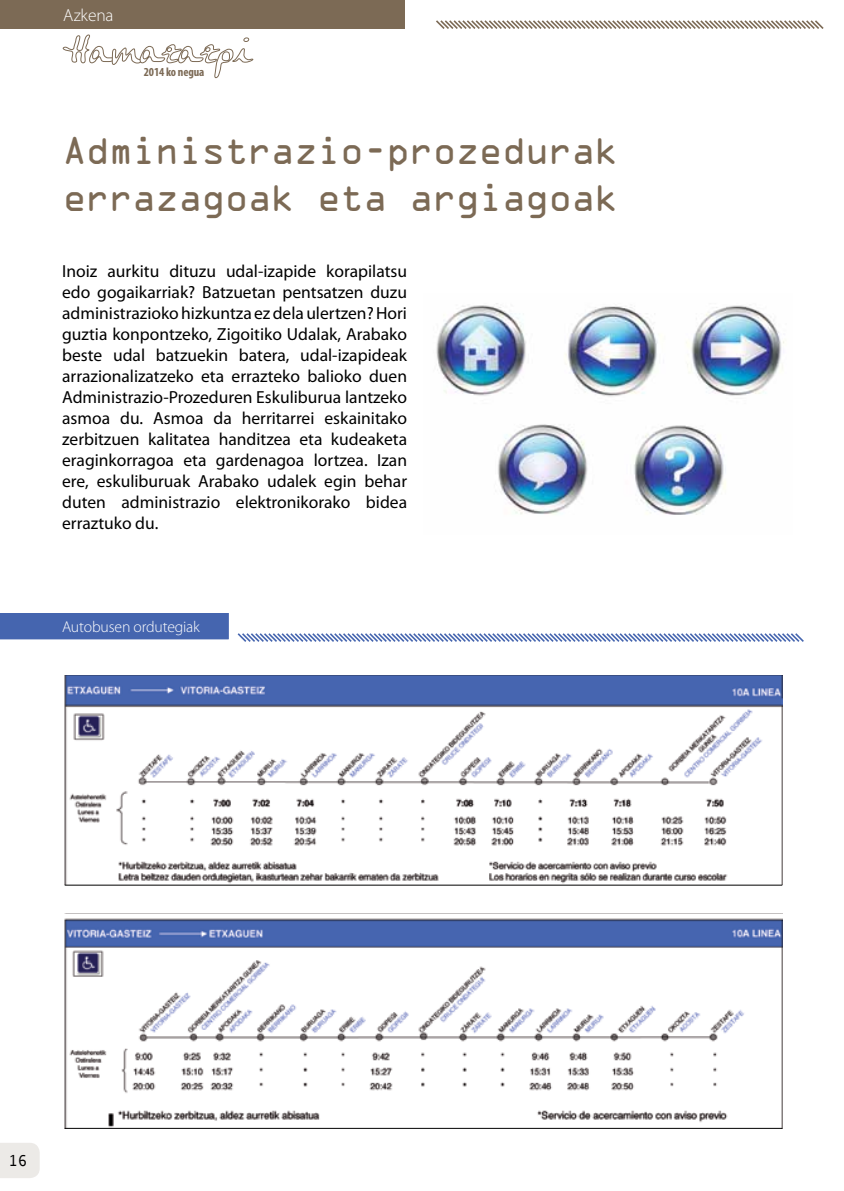
<style>
.page{position:relative;width:844px;height:1191px;background:#fff}
.page>*{position:absolute;margin:0;border:0;box-sizing:border-box;transform-origin:0 0}
.t1{font:35px/47.2px "OCRA Std";letter-spacing:-.06em;color:#7c6a55}
.t2{font:17.5px/21px "Myriad Pro";color:#000;text-align:justify}
.t3{font:300 17.5px "Myriad Pro";letter-spacing:-.01em;color:#fff}
.t4{font:300 15.75px "Myriad Pro";letter-spacing:-.01em;color:#fff}
.t5{font:15.75px "Monotypecom";color:#000}
.t6{font:700 condensed 12.25px "Myriad Pro";letter-spacing:-.01em;color:#7c6a55}
</style>
<div class="page">
<div style="left:0;top:613px;width:229px;height:27px;background:#4565af"></div>
<img style="left:64px;top:675px;width:718px;height:210px">
<hr style="left:65px;top:885px;width:717px;height:1px;background:#000">
<img style="left:64px;top:913px;width:718px;height:215px">
<hr style="left:65px;top:1128px;width:717px;height:1px;background:#000">
<svg style="left:0;top:1143px;width:40px;height:35px"></svg>
<svg style="left:237px;top:633px;width:567px;height:9px"></svg>
<svg style="left:436px;top:20px;width:388px;height:9px"></svg>
<div style="left:0;top:0;width:404px;height:29px;background:#7c6a55"></div>
<svg style="left:63px;top:35px;width:190px;height:43px"></svg>
<img style="left:436px;top:303px;width:349px;height:212px">
<p class="t3" style="left:63px;top:5px;width:52px">Azkena</p>
<p class="t6" style="left:144px;top:64px;width:62px">2014 ko negua</p>
<h1 class="t1" style="left:62px;top:130px;width:558px">Administrazio-prozedurak errazagoak eta argiagoak</h1>
<p class="t2" style="left:62px;top:260px;width:346px">Inoiz aurkitu dituzu udal-izapide korapilatsu edo gogaikarriak? Batzuetan pentsatzen duzu administrazioko hizkuntza ez dela ulertzen? Hori guztia konpontzeko, Zigoitiko Udalak, Arabako beste udal batzuekin batera, udal-izapideak arrazionalizatzeko eta errazteko balioko duen Administrazio-Prozeduren Eskuliburua lantzeko asmoa du. Asmoa da herritarrei eskainitako zerbitzuen kalitatea handitzea eta kudeaketa eraginkorragoa eta gardenagoa lortzea. Izan ere, eskuliburuak Arabako udalek egin behar duten administrazio elektronikorako bidea erraztuko du.</p>
<p class="t4" style="left:62px;top:617px;width:139px">Autobusen ordutegiak</p>
<p class="t5" style="left:8px;top:1151px;width:20px">16</p>
</div>
